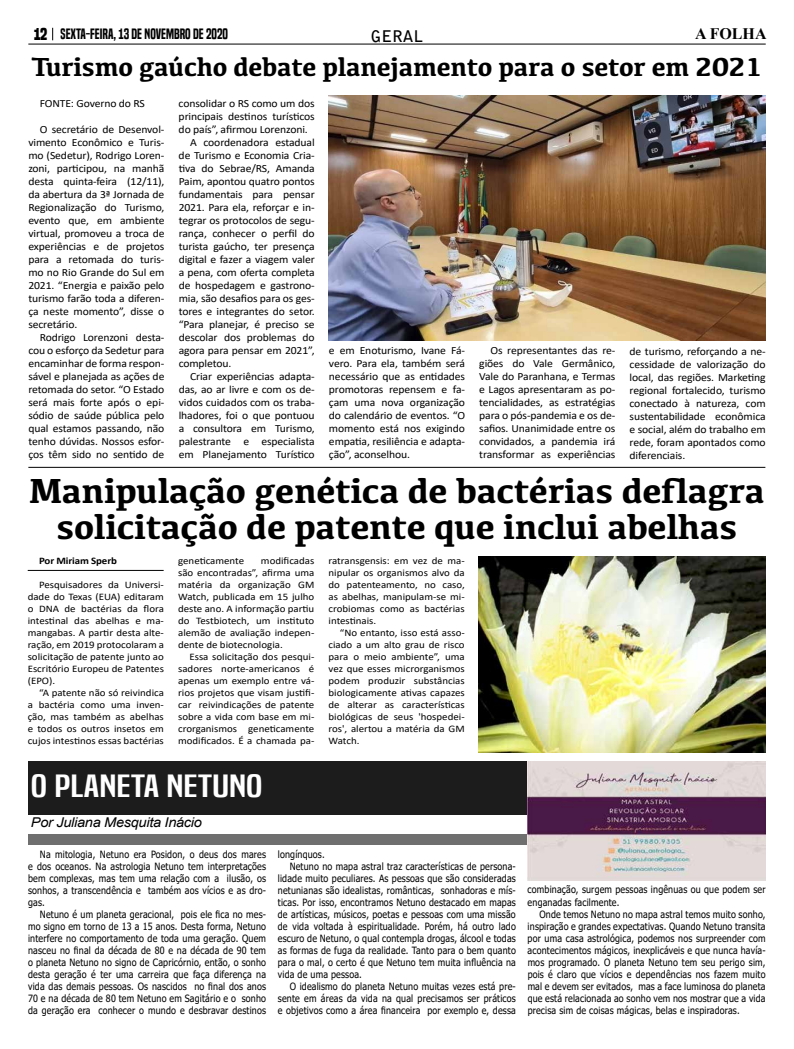
<style>
.page{position:relative;width:794px;height:1049px;background:#fff}
.page>*{position:absolute;margin:0;border:0;box-sizing:border-box;transform-origin:0 0}
.t1{font:700 36px/36px "Kefa";letter-spacing:-.01em;color:#000;text-align:center}
.t2{font:30px "Built Titling Rg";color:#fff;scale:1.62 1}
.t3{font:700 27px "Kefa";letter-spacing:-.01em;color:#000}
.t4{font:700 16px "Times New Roman";color:#000}
.t5{font:700 16px "Bell Gothic Std";color:#000}
.t6{font:14px "Built Titling Sb";color:#000}
.t7{font:italic 13.5px "Arial";letter-spacing:-.02em;color:#000;scale:1.08 1}
.t8{font:11px/13px "Calibri";letter-spacing:-.01em;color:#000;text-align:justify;scale:1.06 1}
.t9{font:10px/12px "Tahoma";letter-spacing:.02em;color:#000;text-align:justify;scale:.89 1}
.t10{font:10px/12px "Calibri";color:#000;text-align:justify;scale:1.09 1}
.t11{font:700 10px "Calibri";letter-spacing:-.01em;color:#000;scale:1.09 1}
.s1{font-family:"Built Titling Rg";font-weight:700;font-size:16px}
</style>
<div class="page">
<hr style="left:28px;top:44px;width:737px;height:1px;background:#000">
<svg style="left:52px;top:28px;width:1px;height:12px"></svg>
<hr style="left:28px;top:467px;width:737px;height:1px;background:#000">
<hr style="left:28px;top:570px;width:136px;height:1px;background:#000">
<div style="left:28px;top:761px;width:737px;height:54px;background:#1c1c1c"></div>
<div style="left:28px;top:834px;width:536px;height:11px;background:#706f6f"></div>
<img style="left:527px;top:761px;width:238px;height:119px">
<img style="left:329px;top:95px;width:436px;height:245px">
<img style="left:479px;top:556px;width:286px;height:196px">
<p class="t6" style="left:34px;top:25px;width:196px"><span class="s1">12</span> SEXTA-FEIRA, 13 DE NOVEMBRO DE 2020</p>
<h3 class="t5" style="left:371px;top:26px;width:54px">GERAL</h3>
<h3 class="t4" style="left:695px;top:22px;width:73px">A FOLHA</h3>
<h3 class="t3" style="left:32px;top:49px;width:732px">Turismo gaúcho debate planejamento para o setor em 2021</h3>
<p class="t8" style="left:40px;top:96px;width:101px">FONTE: Governo do RS</p>
<p class="t8" style="left:28px;top:122px;width:130px;text-indent:11px">O secretário de Desenvol&shy;vimento Econômico e Turis&shy;mo (Sedetur), Rodrigo Loren&shy;zoni, participou, na manhã desta quinta-feira (12/11), da abertura da 3ª Jornada de Regionalização do Turismo, evento que, em ambiente virtual, promoveu a troca de experiências e de projetos para a retomada do turis&shy;mo no Rio Grande do Sul em 2021. “Energia e paixão pelo turismo farão toda a diferen&shy;ça neste momento”, disse o secretário.</p>
<p class="t8" style="left:28px;top:330px;width:130px;text-indent:11px">Rodrigo Lorenzoni desta&shy;cou o esforço da Sedetur para encaminhar de forma respon&shy;sável e planejada as ações de retomada do setor. “O Estado será mais forte após o epi&shy;sódio de saúde pública pelo qual estamos passando, não tenho dúvidas. Nossos esfor&shy;ços têm sido no sentido de</p>
<p class="t8" style="left:179px;top:96px;width:130px">consolidar o RS como um dos</p>
<p class="t8" style="left:179px;top:109px;width:130px">principais destinos turísticos</p>
<p class="t8" style="left:179px;top:122px;width:123px">do país”, afirmou Lorenzoni.</p>
<p class="t8" style="left:190px;top:135px;width:119px">A coordenadora estadual</p>
<p class="t8" style="left:179px;top:148px;width:130px">de Turismo e Economia Cria-</p>
<p class="t8" style="left:179px;top:161px;width:130px">tiva do Sebrae/RS, Amanda</p>
<p class="t8" style="left:179px;top:174px;width:130px">Paim, apontou quatro pontos</p>
<p class="t8" style="left:179px;top:187px;width:130px">fundamentais para pensar</p>
<p class="t8" style="left:179px;top:200px;width:130px">2021. Para ela, reforçar e in-</p>
<p class="t8" style="left:179px;top:213px;width:130px">tegrar os protocolos de segu-</p>
<p class="t8" style="left:179px;top:226px;width:130px">rança, conhecer o perfil do</p>
<p class="t8" style="left:179px;top:239px;width:130px">turista gaúcho, ter presença</p>
<p class="t8" style="left:179px;top:252px;width:130px">digital e fazer a viagem valer</p>
<p class="t8" style="left:179px;top:265px;width:130px">a pena, com oferta completa</p>
<p class="t8" style="left:179px;top:278px;width:130px">de hospedagem e gastrono-</p>
<p class="t8" style="left:179px;top:291px;width:130px">mia, são desafios para os ges-</p>
<p class="t8" style="left:179px;top:304px;width:130px">tores e integrantes do setor.</p>
<p class="t8" style="left:179px;top:317px;width:130px">“Para planejar, é preciso se</p>
<p class="t8" style="left:179px;top:330px;width:130px">descolar dos problemas do</p>
<p class="t8" style="left:179px;top:343px;width:130px">agora para pensar em 2021”,</p>
<p class="t8" style="left:179px;top:356px;width:51px">completou.</p>
<p class="t8" style="left:190px;top:369px;width:119px">Criar experiências adapta-</p>
<p class="t8" style="left:179px;top:382px;width:130px">das, ao ar livre e com os de-</p>
<p class="t8" style="left:179px;top:395px;width:130px">vidos cuidados com os traba-</p>
<p class="t8" style="left:179px;top:408px;width:130px">lhadores, foi o que pontuou</p>
<p class="t8" style="left:179px;top:421px;width:130px">a consultora em Turismo,</p>
<p class="t8" style="left:179px;top:434px;width:130px">palestrante e especialista</p>
<p class="t8" style="left:179px;top:447px;width:130px">em Planejamento Turístico</p>
<p class="t8" style="left:329px;top:344px;width:130px">e em Enoturismo, Ivane Fá&shy;vero. Para ela, também será necessário que as entidades promotoras repensem e fa&shy;çam uma nova organização do calendário de eventos. “O momento está nos exigindo empatia, resiliência e adapta&shy;ção”, aconselhou.</p>
<p class="t8" style="left:479px;top:344px;width:130px;text-indent:11px">Os representantes das re&shy;giões do Vale Germânico, Vale do Paranhana, e Termas e Lagos apresentaram as po&shy;tencialidades, as estratégias para o pós-pandemia e os de&shy;safios. Unanimidade entre os convidados, a pandemia irá transformar as experiências</p>
<p class="t8" style="left:629px;top:344px;width:130px">de turismo, reforçando a ne&shy;cessidade de valorização do local, das regiões. Marketing regional fortalecido, turismo conectado à natureza, com sustentabilidade econômica e social, além do trabalho em rede, foram apontados como diferenciais.</p>
<h1 class="t1" style="left:29px;top:471px;width:737px">Manipulação genética de bactérias deflagra solicitação de patente que inclui abelhas</h1>
<p class="t11" style="left:39px;top:553px;width:73px">Por Miriam Sperb</p>
<p class="t10" style="left:28px;top:578px;width:126px;text-indent:11px">Pesquisadores da Universi&shy;dade do Texas (EUA) editaram o DNA de bactérias da flora intestinal das abelhas e ma&shy;mangabas. A partir desta alte&shy;ração, em 2019 protocolaram a solicitação de patente junto ao Escritório Europeu de Patentes (EPO).</p>
<p class="t10" style="left:28px;top:686px;width:126px;text-indent:11px">“A patente não só reivindica a bactéria como uma inven&shy;ção, mas também as abelhas e todos os outros insetos em cujos intestinos essas bactérias</p>
<p class="t10" style="left:178px;top:554px;width:126px;text-indent:83px">modificadas são encontradas”, afirma uma matéria da organização GM Watch, publicada em 15 julho deste ano. A informação partiu do Testbiotech, um instituto alemão de avaliação indepen&shy;dente de biotecnologia.</p>
<p class="t10" style="left:178px;top:650px;width:126px;text-indent:11px">Essa solicitação dos pesqui&shy;sadores norte-americanos é apenas um exemplo entre vá&shy;rios projetos que visam justifi&shy;car reivindicações de patente sobre a vida com base em mi&shy;crorganismos geneticamente modificados. É a chamada pa-</p>
<p class="t10" style="left:328px;top:554px;width:126px">ratransgensis: em vez de ma&shy;nipular os organismos alvo da do patenteamento, no caso, as abelhas, manipulam-se mi&shy;crobiomas como as bactérias intestinais.</p>
<p class="t10" style="left:328px;top:626px;width:126px;text-indent:11px">“No entanto, isso está asso&shy;ciado a um alto grau de risco para o meio ambiente”, uma vez que esses microrganismos podem produzir substâncias biologicamente ativas capazes de alterar as características biológicas de seus 'hospedei&shy;ros', alertou a matéria da GM Watch.</p>
<p class="t10" style="left:178px;top:554px;width:62px">geneticamente</p>
<h2 class="t2" style="left:31px;top:768px;width:144px">O PLANETA NETUNO</h2>
<p class="t7" style="left:31px;top:813px;width:160px">Por Juliana Mesquita Inácio</p>
<p class="t9" style="left:28px;top:849px;width:269px;text-indent:12px">Na mitologia, Netuno era Posidon, o deus dos mares e dos oceanos. Na astrologia Netuno tem interpretações bem complexas, mas tem uma relação com a ilusão, os sonhos, a transcendência e também aos vícios e as dro&shy;gas.</p>
<p class="t9" style="left:28px;top:909px;width:269px;text-indent:12px">Netuno é um planeta geracional, pois ele fica no mes&shy;mo signo em torno de 13 a 15 anos. Desta forma, Netuno interfere no comportamento de toda uma geração. Quem nasceu no final da década de 80 e na década de 90 tem o planeta Netuno no signo de Capricórnio, então, o sonho desta geração é ter uma carreira que faça diferença na vida das demais pessoas. Os nascidos no final dos anos 70 e na década de 80 tem Netuno em Sagitário e o sonho da geração era conhecer o mundo e desbravar destinos</p>
<p class="t9" style="left:278px;top:849px;width:54px">longínquos.</p>
<p class="t9" style="left:290px;top:861px;width:256px">Netuno no mapa astral traz características de persona-</p>
<p class="t9" style="left:278px;top:873px;width:269px">lidade muito peculiares. As pessoas que são consideradas</p>
<p class="t9" style="left:278px;top:885px;width:269px">netunianas são idealistas, românticas, sonhadoras e mís-</p>
<p class="t9" style="left:278px;top:897px;width:269px">ticas. Por isso, encontramos Netuno destacado em mapas</p>
<p class="t9" style="left:278px;top:909px;width:269px">de artísticas, músicos, poetas e pessoas com uma missão</p>
<p class="t9" style="left:278px;top:921px;width:269px">de vida voltada à espiritualidade. Porém, há outro lado</p>
<p class="t9" style="left:278px;top:933px;width:269px">escuro de Netuno, o qual contempla drogas, álcool e todas</p>
<p class="t9" style="left:278px;top:945px;width:269px">as formas de fuga da realidade. Tanto para o bem quanto</p>
<p class="t9" style="left:278px;top:957px;width:269px">para o mal, o certo é que Netuno tem muita influência na</p>
<p class="t9" style="left:278px;top:969px;width:96px">vida de uma pessoa.</p>
<p class="t9" style="left:290px;top:981px;width:256px">O idealismo do planeta Netuno muitas vezes está pre-</p>
<p class="t9" style="left:278px;top:993px;width:269px">sente em áreas da vida na qual precisamos ser práticos</p>
<p class="t9" style="left:278px;top:1005px;width:269px">e objetivos como a área financeira por exemplo e, dessa</p>
<p class="t9" style="left:527px;top:884px;width:269px">combinação, surgem pessoas ingênuas ou que podem ser enganadas facilmente.</p>
<p class="t9" style="left:527px;top:908px;width:269px;text-indent:12px">Onde temos Netuno no mapa astral temos muito sonho, inspiração e grandes expectativas. Quando Netuno transita por uma casa astrológica, podemos nos surpreender com acontecimentos mágicos, inexplicáveis e que nunca havía&shy;mos programado. O planeta Netuno tem seu perigo sim, pois é claro que vícios e dependências nos fazem muito mal e devem ser evitados, mas a face luminosa do planeta que está relacionada ao sonho vem nos mostrar que a vida precisa sim de coisas mágicas, belas e inspiradoras.</p>
</div>
